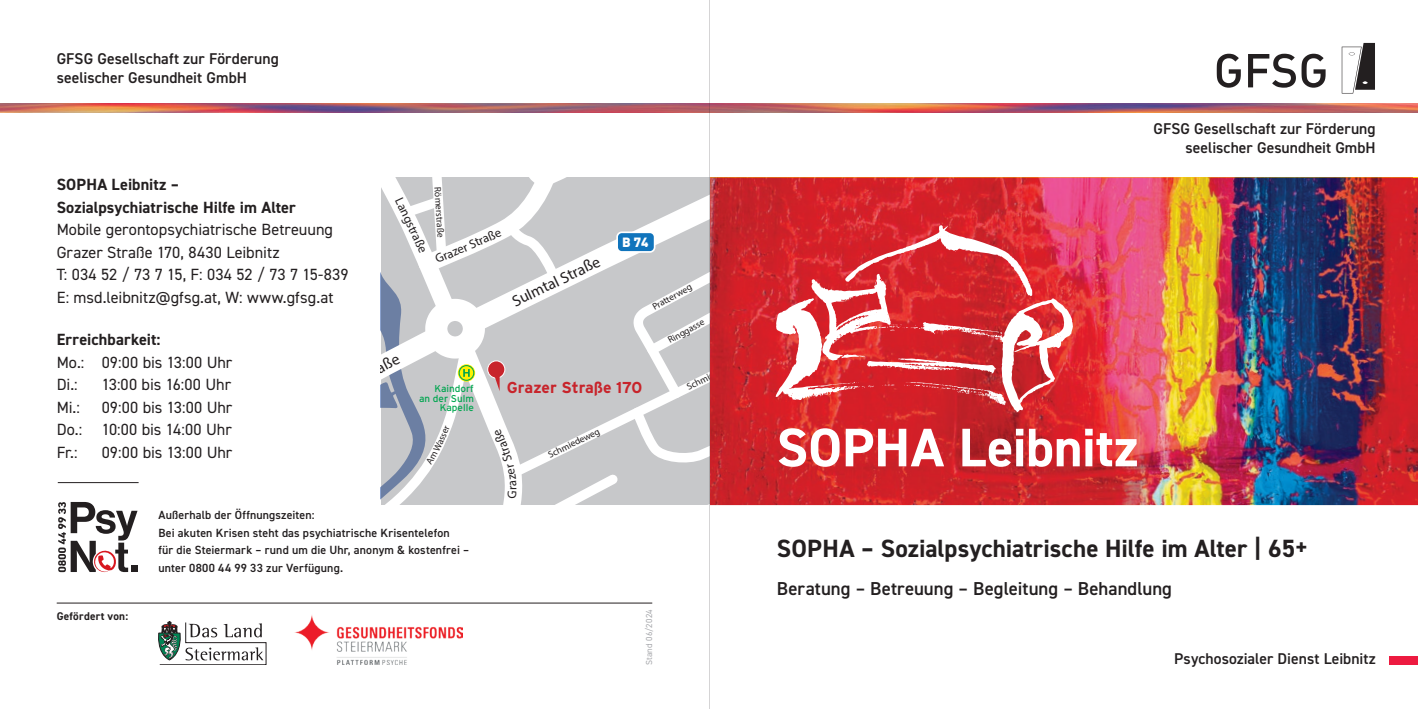
<style>
.page{position:relative;width:1418px;height:709px;background:#fff}
.page>*{position:absolute;margin:0;border:0;box-sizing:border-box;transform-origin:0 0}
.t1{font:700 54.38px "DIN2014";color:#fff}
.t2{font:700 25px "DIN2014";letter-spacing:.005em;color:#231f20}
.t3{font:600 18.75px "DIN2014";color:#231f20}
.t4{font:16.25px/22.5px "DIN2014";color:#231f20}
.t5{font:700 16.25px/22.5px "DIN2014";letter-spacing:.005em;color:#231f20}
.t6{font:700 15.75px "Interstate";color:#c8242b}
.t7{font:15.75px "Myriad Pro";color:#231f20}
.t8{font:600 15.62px/18.8px "DIN2014";letter-spacing:.005em;color:#231f20;text-align:right}
.t9{font:900 13.25px "DIN";color:#fff}
.t10{font:12.62px "Myriad Pro";color:#231f20}
.t11{font:600 11.88px/17.5px "DIN2014";letter-spacing:.015em;color:#231f20}
.t12{font:700 11.25px "DIN2014";letter-spacing:.02em;color:#231f20}
.t13{font:9.88px/9.5px "Interstate";color:#00a54f;text-align:right}
.t14{font:9.5px "Myriad Pro";color:#231f20}
.t15{font:8.75px "DIN2014";letter-spacing:.03em;color:#a8a9ad}
</style>
<div class="page">
<svg style="left:1216px;top:54px;width:24px;height:34px"></svg>
<svg style="left:1248px;top:54px;width:47px;height:34px"></svg>
<svg style="left:1301px;top:54px;width:24px;height:34px"></svg>
<svg style="left:1341px;top:43px;width:33px;height:50px"></svg>
<img style="left:710px;top:177px;width:707px;height:328px">
<div style="left:1389px;top:656px;width:28px;height:9px;background:#ed1a40"></div>
<hr style="left:57px;top:602px;width:595px;height:1px;background:#231f20">
<img style="left:0;top:103px;width:328px;height:9px">
<img style="left:328px;top:103px;width:1089px;height:9px">
<img style="left:294px;top:615px;width:169px;height:49px">
<svg style="left:158px;top:621px;width:108px;height:44px"></svg>
<svg style="left:775px;top:225px;width:298px;height:187px;background:#dc4c52"></svg>
<hr style="left:58px;top:482px;width:81px;height:1px;background:#231f20">
<svg style="left:58px;top:502px;width:79px;height:71px"></svg>
<hr style="left:709px;top:0;width:1px;height:709px;background:#231f20">
<svg style="left:381px;top:177px;width:328px;height:328px"></svg>
<p class="t8" style="left:57px;top:49px;width:224px;text-align:left">GFSG Gesellschaft zur Förderung seelischer Gesundheit GmbH</p>
<p class="t5" style="left:57px;top:173px;width:241px">SOPHA Leibnitz –<br>Sozialpsychiatrische Hilfe im Alter</p>
<p class="t4" style="left:57px;top:218px;width:293px">Mobile gerontopsychiatrische Betreuung Grazer Straße 170, 8430 Leibnitz<br>T: 034 52 / 73 7 15, F: 034 52 / 73 7 15-839<br>E: msd.leibnitz@gfsg.at, W: www.gfsg.at</p>
<p class="t5" style="left:57px;top:328px;width:105px">Erreichbarkeit:</p>
<p class="t4" style="left:57px;top:350px;width:177px">Mo.: 09:00 bis 13:00 Uhr<br>Di.:</p>
<p class="t4" style="left:102px;top:373px;width:131px">13:00 bis 16:00 Uhr</p>
<p class="t4" style="left:57px;top:395px;width:177px;text-align:justify;text-indent:45px">09:00 bis 13:00 Uhr Do.: 10:00 bis 14:00 Uhr Fr.:</p>
<p class="t4" style="left:57px;top:395px;width:25px">Mi.:</p>
<p class="t4" style="left:102px;top:440px;width:132px">09:00 bis 13:00 Uhr</p>
<p class="t10" style="left:406px;top:195px;width:60px;rotate:65deg">Langstraße</p>
<p class="t14" style="left:443px;top:187px;width:52px;rotate:86deg">Römerstraße</p>
<p class="t10" style="left:433px;top:252px;width:72px;rotate:-23deg">Grazer Straße</p>
<p class="t7" style="left:509px;top:293px;width:97px;rotate:-26deg">Sulmtal Straße</p>
<p class="t9" style="left:622px;top:233px;width:28px">B 74</p>
<p class="t14" style="left:650px;top:302px;width:45px;rotate:-29deg">Pratterweg</p>
<p class="t14" style="left:666px;top:335px;width:42px;rotate:-29deg">Ringgasse</p>
<p class="t13" style="left:434px;top:383px;width:41px">Kaindorf</p>
<p class="t6" style="left:507px;top:379px;width:137px">Grazer Straße 170</p>
<p class="t13" style="left:419px;top:393px;width:56px">an der Sulm<br>Kapelle</p>
<p class="t10" style="left:504px;top:490px;width:6px;rotate:-90deg">r</p>
<p class="t14" style="left:546px;top:450px;width:58px;rotate:-27deg">Schmiedeweg</p>
<p class="t14" style="left:685px;top:382px;width:58px;rotate:-27deg">Schmiedeweg</p>
<p class="t12" style="left:57px;top:609px;width:73px">Gefördert von:</p>
<p class="t11" style="left:158px;top:506px;width:312px">Außerhalb der Öffnungszeiten:<br>Bei akuten Krisen steht das psychiatrische Krisentelefon<br>für die Steiermark – rund um die Uhr, anonym &amp; kostenfrei – unter 0800 44 99 33 zur Verfügung.</p>
<p class="t15" style="left:643px;top:665px;width:57px;rotate:-90deg">Stand 06/2024</p>
<p class="t8" style="left:1153px;top:119px;width:224px">GFSG Gesellschaft zur Förderung seelischer Gesundheit GmbH</p>
<h1 class="t1" style="left:776px;top:411px;width:363px">SOPHA Leibnitz</h1>
<h2 class="t2" style="left:777px;top:532px;width:533px">SOPHA – Sozialpsychiatrische Hilfe im Alter | 65+</h2>
<p class="t3" style="left:777px;top:575px;width:396px">Beratung – Betreuung – Begleitung – Behandlung</p>
<p class="t8" style="left:1174px;top:649px;width:203px">Psychosozialer Dienst Leibnitz</p>
</div>
